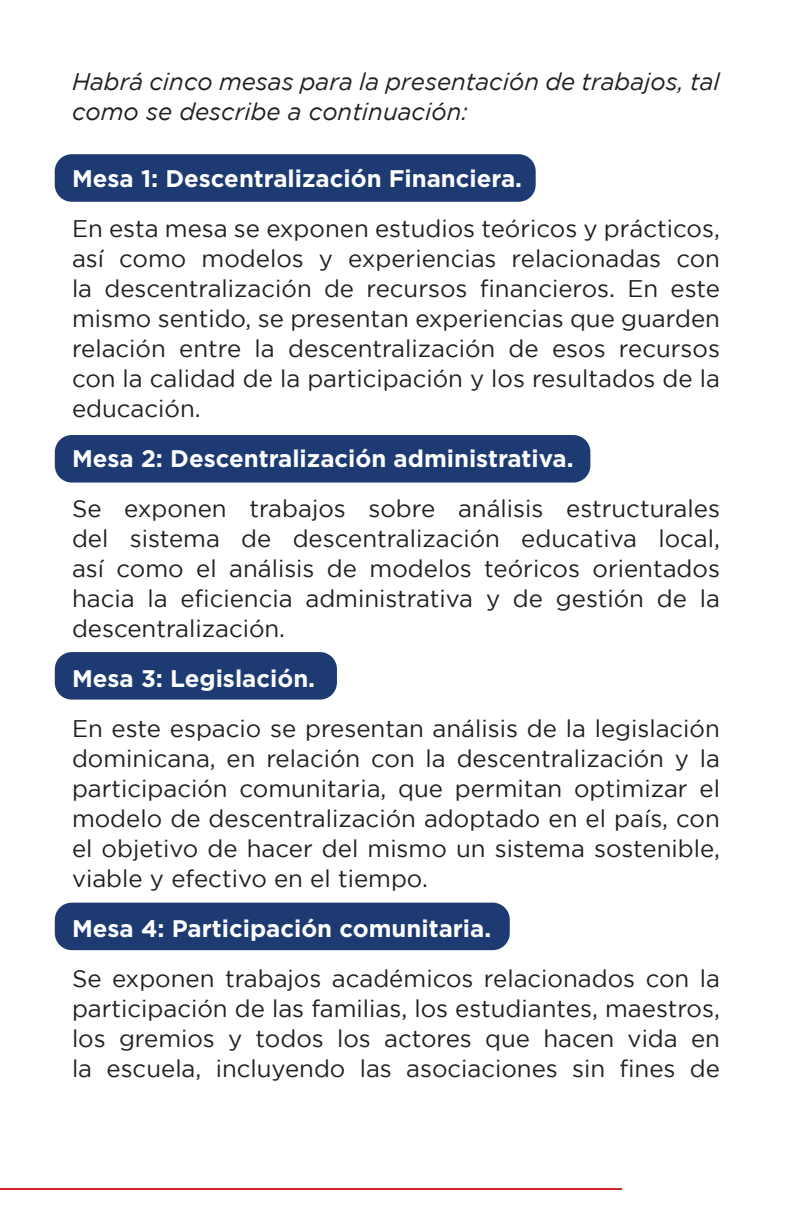
<style>
.page{position:relative;width:792px;height:1224px;background:#fff}
.page>*{position:absolute;margin:0;border:0;box-sizing:border-box;transform-origin:0 0}
.paragraph{font:24px/30px "Gotham";color:#231f20;text-align:justify}
.paragraph-2{font:700 24px "Gotham";color:#fff}
.paragraph-3{font:italic 24px/30px "Gotham";color:#231f20}
</style>
<div class="page">
<hr style="left:0;top:1188px;width:622px;height:1px;background:#d1232a">
<div style="left:55px;top:154px;width:481px;height:48px;background:#1d3b72;border-radius:17px"></div>
<div style="left:55px;top:435px;width:535px;height:48px;background:#1d3b72;border-radius:17px"></div>
<div style="left:55px;top:652px;width:282px;height:48px;background:#1d3b72;border-radius:17px"></div>
<div style="left:55px;top:903px;width:455px;height:47px;background:#1d3b72;border-radius:17px"></div>
<p class="paragraph-3" style="left:72px;top:66px;width:649px">Habrá cinco mesas para la presentación de trabajos, tal como se describe a continuación:</p>
<p class="paragraph-2" style="left:72px;top:162px;width:452px">Mesa 1: Descentralización Financiera.</p>
<p class="paragraph" style="left:72px;top:213px;width:650px">En esta mesa se exponen estudios teóricos y prácticos, así como modelos y experiencias relacionadas con la descentralización de recursos financieros. En este mismo sentido, se presentan experiencias que guarden relación entre la descentralización de esos recursos con la calidad de la participación y los resultados de la educación.</p>
<p class="paragraph-2" style="left:72px;top:442px;width:503px">Mesa 2: Descentralización administrativa.</p>
<p class="paragraph" style="left:72px;top:493px;width:650px">Se exponen trabajos sobre análisis estructurales del sistema de descentralización educativa local, así como el análisis de modelos teóricos orientados hacia la eficiencia administrativa y de gestión de la descentralización.</p>
<p class="paragraph-2" style="left:72px;top:662px;width:245px">Mesa 3: Legislación.</p>
<p class="paragraph" style="left:72px;top:713px;width:650px">En este espacio se presentan análisis de la legislación dominicana, en relación con la descentralización y la participación comunitaria, que permitan optimizar el modelo de descentralización adoptado en el país, con el objetivo de hacer del mismo un sistema sostenible, viable y efectivo en el tiempo.</p>
<p class="paragraph-2" style="left:72px;top:912px;width:421px">Mesa 4: Participación comunitaria.</p>
<p class="paragraph" style="left:72px;top:963px;width:650px">Se exponen trabajos académicos relacionados con la participación de las familias, los estudiantes, maestros, los gremios y todos los actores que hacen vida en la escuela, incluyendo las asociaciones sin fines de</p>
</div>
